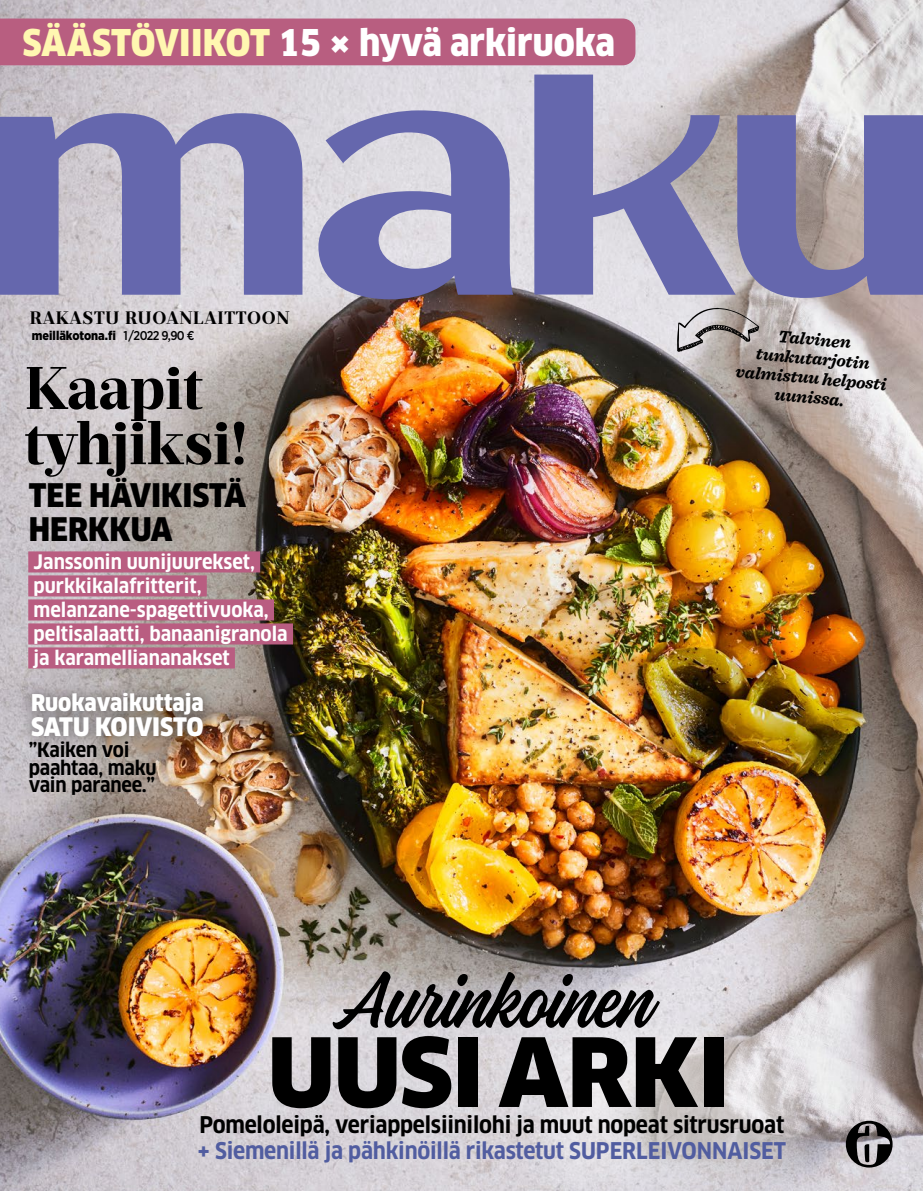
<style>
.page{position:relative;width:923px;height:1191px;background:#fff}
.page>*{position:absolute;margin:0;border:0;box-sizing:border-box;transform-origin:0 0}
.t1{font:900 93px "Clan Pro";letter-spacing:-.01em;color:#000}
.t2{font:78px "Kaleidos Smooth";color:#000}
.t3{font:700 60px "Prumo Deck";color:#000}
.t4{font:900 condensed 36px "Clan Pro";color:#fff}
.t5{font:900 condensed 31.8px/34px "Clan Pro";color:#000}
.t6{font:900 condensed 24.9px "Clan Pro";letter-spacing:-.01em;color:#fff}
.t7{font:900 condensed 22.65px "Clan Pro";color:#fff}
.t8{font:700 condensed 22.5px "Clan Pro";letter-spacing:-.01em;color:#000}
.t9{font:700 condensed 22.5px "Clan Pro";letter-spacing:-.01em;color:#515da0}
.Palkkiteksti{font:700 condensed 19.5px "Clan Pro";color:#fff}
.t10{font:700 condensed 19.5px "Clan Pro";letter-spacing:-.01em;color:#000}
.t11{font:700 18px "Prumo Deck";letter-spacing:.04em;color:#000}
.t12{font:italic 700 17.55px "Sentinel";color:#000}
.t13{font:900 12.75px "Gotham Narrow";color:#000}
.s1{color:#fff7b1}
.s2{font-stretch:normal}
.s3{font-weight:500}
</style>
<div class="page">
<img style="left:0;top:0;width:923px;height:1191px">
<svg style="left:535px;top:1020px;width:275px;height:171px;background:#d6d3d5"></svg>
<svg style="left:846px;top:1120px;width:46px;height:47px;background:#686567"></svg>
<svg style="left:318px;top:110px;width:195px;height:189px;background:#9595bf"></svg>
<svg style="left:0;top:113px;width:302px;height:182px;background:#8f8ebb"></svg>
<svg style="left:534px;top:75px;width:389px;height:223px;background:#9492b5"></svg>
<svg style="left:677px;top:306px;width:82px;height:46px;background:#aca6a4"></svg>
<div style="left:0;top:19px;width:635px;height:46px;background:#b85e80"></div>
<div style="left:28px;top:551px;width:232px;height:21px;background:#b95d81"></div>
<div style="left:28px;top:575px;width:179px;height:21px;background:#b95d81"></div>
<div style="left:28px;top:599px;width:246px;height:21px;background:#b95d81"></div>
<div style="left:28px;top:623px;width:265px;height:21px;background:#b95d81"></div>
<div style="left:28px;top:647px;width:207px;height:21px;background:#b95d81"></div>
<div style="left:18px;top:679px;width:199px;height:70px;background:#000;opacity:.48"></div>
<p class="t4" style="left:23px;top:23px;width:594px"><span class="s1">SÄÄSTÖVIIKOT</span> 15 <span class="s2">×</span> hyvä arkiruoka</p>
<p class="t11" style="left:30px;top:306px;width:261px">RAKASTU RUOANLAITTOON</p>
<p class="t13" style="left:32px;top:327px;width:164px">meilläkotona.fi <span class="s3">1/2022 9,90 €</span></p>
<p class="t12" style="left:779px;top:322px;width:74px;rotate:5deg">Talvinen</p>
<p class="t12" style="left:757px;top:340px;width:116px;rotate:5deg">tunkutarjotin</p>
<p class="t12" style="left:737px;top:357px;width:153px;rotate:5deg">valmistuu helposti</p>
<p class="t12" style="left:776px;top:380px;width:72px;rotate:5deg">uunissa.</p>
<p class="t3" style="left:24px;top:352px;width:180px">Kaapit</p>
<p class="t3" style="left:24px;top:407px;width:225px">tyhjiksi!</p>
<p class="t5" style="left:29px;top:479px;width:219px">TEE HÄVIKISTÄ<br>HERKKUA</p>
<p class="Palkkiteksti" style="left:34px;top:550px;width:223px">Janssonin uunijuurekset,</p>
<p class="Palkkiteksti" style="left:34px;top:574px;width:169px">purkkikalafritterit,</p>
<p class="Palkkiteksti" style="left:34px;top:598px;width:237px">melanzane-spagettivuoka,</p>
<p class="Palkkiteksti" style="left:34px;top:622px;width:256px">peltisalaatti, banaanigranola</p>
<p class="Palkkiteksti" style="left:34px;top:646px;width:198px">ja karamelliananakset</p>
<p class="t7" style="left:31px;top:689px;width:174px">Ruokavaikuttaja</p>
<p class="t6" style="left:31px;top:712px;width:174px">SATU KOIVISTO</p>
<p class="t10" style="left:29px;top:739px;width:102px">”Kaiken voi</p>
<p class="t10" style="left:29px;top:756px;width:129px">paahtaa, maku</p>
<p class="t10" style="left:29px;top:773px;width:128px">vain paranee.”</p>
<p class="t2" style="left:340px;top:954px;width:311px">Aurinkoinen</p>
<p class="t1" style="left:268px;top:1017px;width:463px">UUSI ARKI</p>
<p class="t8" style="left:199px;top:1112px;width:586px">Pomeloleipä, veriappelsiinilohi ja muut nopeat sitrusruoat</p>
<p class="t9" style="left:197px;top:1137px;width:590px">+ Siemenillä ja pähkinöillä rikastetut SUPERLEIVONNAISET</p>
</div>
